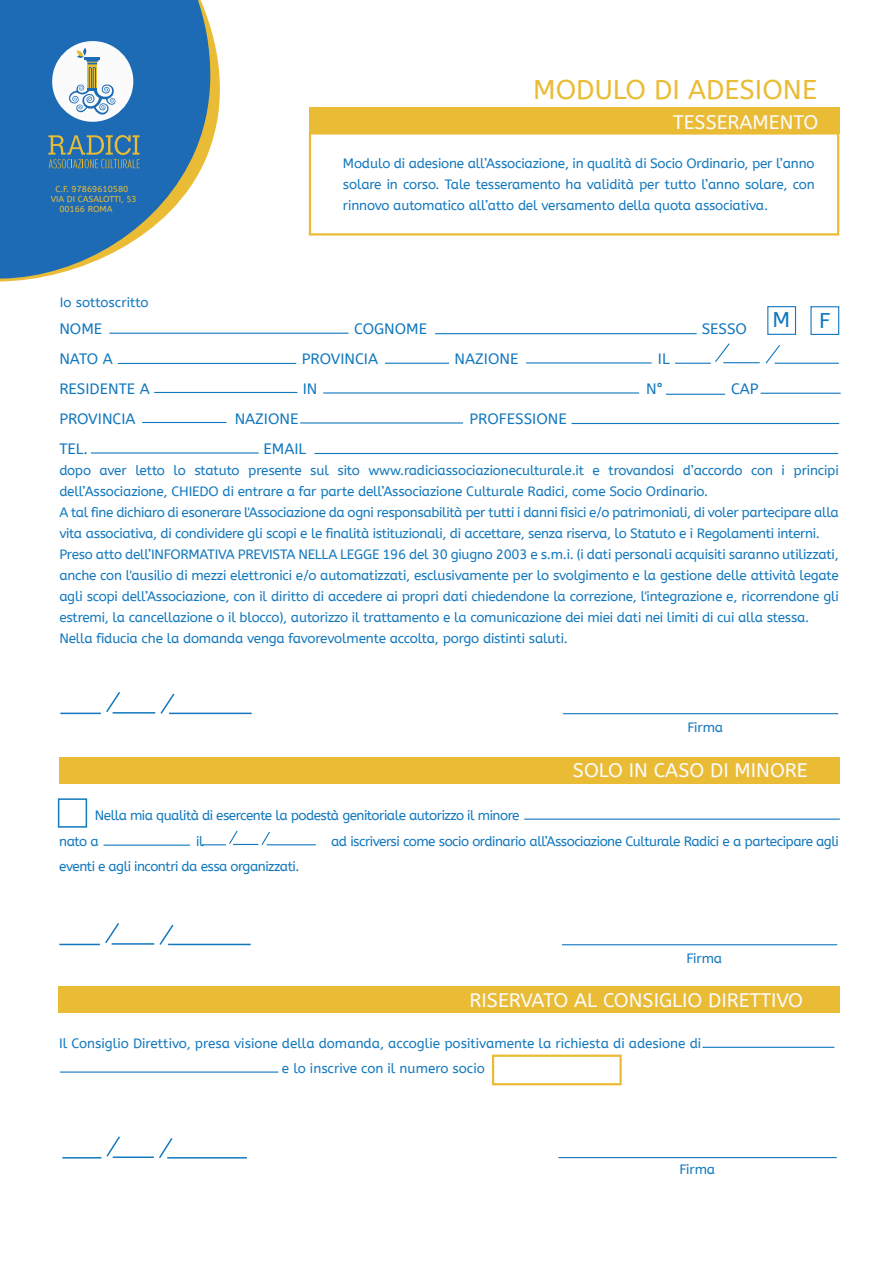
<style>
.page{position:relative;width:895px;height:1265px;background:#fff}
.page>*{position:absolute;margin:0;border:0;box-sizing:border-box;transform-origin:0 0}
.t1{font:27px "A Bee Zee";color:#eabc36}
.t2{font:21.15px "A Bee Zee";color:#1278be}
.t3{font:19.5px "A Bee Zee";color:#fbfbfc}
.t4{font:15px "A Bee Zee";color:#1278be}
.t5{font:13.5px/21px "A Bee Zee";letter-spacing:-.015em;color:#1278be}
.t6{font:13.5px/25.5px "A Bee Zee";letter-spacing:-.035em;color:#1278be}
.t7{font:8.55px/10.2px "A Bee Zee";color:#eabc36}
</style>
<div class="page">
<div style="left:59px;top:986px;width:780px;height:26px;background:#eabc36"></div>
<hr style="left:109px;top:333px;width:239px;height:1px;background:#1278be">
<hr style="left:435px;top:333px;width:261px;height:1px;background:#1278be">
<hr style="left:385px;top:363px;width:64px;height:1px;background:#1278be">
<div style="left:767px;top:306px;width:29px;height:29px;border:1px solid #1278be"></div>
<div style="left:810px;top:306px;width:29px;height:29px;border:1px solid #1278be"></div>
<hr style="left:675px;top:363px;width:35px;height:1px;background:#1278be">
<svg style="left:715px;top:343px;width:15px;height:19px"></svg>
<hr style="left:723px;top:362px;width:36px;height:1px;background:#1278be">
<svg style="left:765px;top:345px;width:16px;height:19px"></svg>
<hr style="left:774px;top:363px;width:64px;height:1px;background:#1278be">
<hr style="left:118px;top:363px;width:178px;height:1px;background:#1278be">
<hr style="left:60px;top:712px;width:41px;height:2px;background:#1278be">
<svg style="left:106px;top:692px;width:16px;height:22px"></svg>
<hr style="left:113px;top:712px;width:42px;height:1px;background:#1278be">
<svg style="left:160px;top:693px;width:16px;height:22px"></svg>
<hr style="left:169px;top:712px;width:83px;height:2px;background:#1278be">
<hr style="left:563px;top:713px;width:275px;height:1px;background:#1278be">
<svg style="left:0;top:0;width:218px;height:278px;fill:#1d6bb5"></svg>
<div style="left:52px;top:41px;width:81px;height:81px;background:#fbfbfc;border-radius:50%"></div>
<svg style="left:69px;top:48px;width:47px;height:67px"></svg>
<svg style="left:48px;top:135px;width:92px;height:33px;background:#538093"></svg>
<div style="left:309px;top:132px;width:530px;height:103px;border:2px solid #eabc36"></div>
<div style="left:309px;top:107px;width:530px;height:26px;background:#eabc36"></div>
<hr style="left:154px;top:392px;width:143px;height:1px;background:#1278be">
<hr style="left:526px;top:362px;width:125px;height:1px;background:#1278be">
<hr style="left:666px;top:394px;width:59px;height:1px;background:#1278be">
<hr style="left:142px;top:422px;width:84px;height:1px;background:#1278be">
<hr style="left:300px;top:422px;width:163px;height:1px;background:#1278be">
<hr style="left:571px;top:423px;width:268px;height:1px;background:#1278be">
<hr style="left:314px;top:453px;width:524px;height:1px;background:#1278be">
<hr style="left:91px;top:452px;width:168px;height:1px;background:#1278be">
<hr style="left:62px;top:1157px;width:39px;height:1px;background:#1278be">
<svg style="left:106px;top:1136px;width:14px;height:22px"></svg>
<hr style="left:113px;top:1156px;width:41px;height:2px;background:#1278be">
<svg style="left:159px;top:1138px;width:15px;height:21px"></svg>
<hr style="left:167px;top:1157px;width:80px;height:1px;background:#1278be">
<hr style="left:558px;top:1157px;width:278px;height:1px;background:#1278be">
<hr style="left:60px;top:1071px;width:218px;height:1px;background:#1278be">
<hr style="left:524px;top:818px;width:315px;height:1px;background:#1278be">
<hr style="left:104px;top:844px;width:86px;height:1px;background:#1278be">
<div style="left:59px;top:757px;width:780px;height:26px;background:#eabc36"></div>
<hr style="left:702px;top:1046px;width:132px;height:1px;background:#1278be">
<hr style="left:760px;top:393px;width:80px;height:1px;background:#1278be">
<svg style="left:202px;top:830px;width:69px;height:16px"></svg>
<hr style="left:267px;top:844px;width:49px;height:1px;background:#1278be">
<hr style="left:323px;top:392px;width:316px;height:1px;background:#1278be">
<div style="left:492px;top:1054px;width:129px;height:31px;border:2px solid #eabc36"></div>
<hr style="left:59px;top:943px;width:41px;height:2px;background:#1278be">
<svg style="left:105px;top:923px;width:16px;height:22px"></svg>
<hr style="left:112px;top:943px;width:42px;height:1px;background:#1278be">
<svg style="left:159px;top:924px;width:16px;height:22px"></svg>
<hr style="left:168px;top:943px;width:83px;height:2px;background:#1278be">
<hr style="left:562px;top:944px;width:275px;height:1px;background:#1278be">
<div style="left:58px;top:798px;width:29px;height:29px;border:2px solid #1278be"></div>
<p class="t7" style="left:55px;top:184px;width:74px">C.F. 97869610580</p>
<p class="t7" style="left:59px;top:194px;width:79px;text-indent:-9px">VIA DI CASALOTTI, 53<br>00166 ROMA</p>
<p class="t5" style="left:60px;top:292px;width:90px">Io sottoscritto</p>
<h1 class="t1" style="left:533px;top:74px;width:285px">MODULO DI ADESIONE</h1>
<h3 class="t3" style="left:673px;top:111px;width:147px">TESSERAMENTO</h3>
<p class="t5" style="left:343px;top:153px;width:473px;text-align:justify">Modulo di adesione all’Associazione, in qualità di Socio Ordinario, per l’anno solare in corso. Tale tesseramento ha validità per tutto l’anno solare, con rinnovo automatico all’atto del versamento della quota associativa.</p>
<h2 class="t2" style="left:772px;top:308px;width:19px">M</h2>
<h2 class="t2" style="left:819px;top:308px;width:13px">F</h2>
<p class="t4" style="left:59px;top:320px;width:44px">NOME</p>
<p class="t4" style="left:354px;top:320px;width:74px">COGNOME</p>
<p class="t4" style="left:701px;top:320px;width:47px">SESSO</p>
<p class="t4" style="left:59px;top:350px;width:55px">NATO A</p>
<p class="t4" style="left:302px;top:350px;width:78px">PROVINCIA</p>
<p class="t4" style="left:454px;top:350px;width:65px">NAZIONE</p>
<p class="t4" style="left:658px;top:350px;width:13px">IL</p>
<p class="t4" style="left:59px;top:380px;width:92px">RESIDENTE A</p>
<p class="t4" style="left:303px;top:380px;width:16px">IN</p>
<p class="t4" style="left:646px;top:380px;width:19px">N°</p>
<p class="t4" style="left:731px;top:380px;width:29px">CAP</p>
<p class="t4" style="left:59px;top:410px;width:78px">PROVINCIA</p>
<p class="t4" style="left:235px;top:410px;width:65px">NAZIONE</p>
<p class="t4" style="left:469px;top:410px;width:99px">PROFESSIONE</p>
<p class="t4" style="left:59px;top:440px;width:30px">TEL.</p>
<p class="t4" style="left:263px;top:440px;width:44px">EMAIL</p>
<p class="t5" style="left:59px;top:460px;width:781px">dopo aver letto lo statuto presente sul sito www.radiciassociazioneculturale.it e trovandosi d’accordo con i principi dell’Associazione, CHIEDO di entrare a far parte dell’Associazione Culturale Radici, come Socio Ordinario.<br>A tal fine dichiaro di esonerare l'Associazione da ogni responsabilità per tutti i danni fisici e/o patrimoniali, di voler partecipare alla vita associativa, di condividere gli scopi e le finalità istituzionali, di accettare, senza riserva, lo Statuto e i Regolamenti interni.<br>Preso atto dell’INFORMATIVA PREVISTA NELLA LEGGE 196 del 30 giugno 2003 e s.m.i. (i dati personali acquisiti saranno utilizzati, anche con l'ausilio di mezzi elettronici e/o automatizzati, esclusivamente per lo svolgimento e la gestione delle attività legate agli scopi dell’Associazione, con il diritto di accedere ai propri dati chiedendone la correzione, l'integrazione e, ricorrendone gli estremi, la cancellazione o il blocco), autorizzo il trattamento e la comunicazione dei miei dati nei limiti di cui alla stessa.<br>Nella fiducia che la domanda venga favorevolmente accolta, porgo distinti saluti.</p>
<p class="t5" style="left:687px;top:716px;width:37px">Firma</p>
<h3 class="t3" style="left:573px;top:759px;width:236px">SOLO IN CASO DI MINORE</h3>
<p class="t6" style="left:59px;top:802px;width:462px;text-indent:36px">Nella mia qualità di esercente la podestà genitoriale autorizzo il minore nato a</p>
<p class="t5" style="left:196px;top:830px;width:9px">il</p>
<p class="t6" style="left:331px;top:828px;width:509px">ad iscriversi come socio ordinario all’Associazione Culturale Radici e a partecipare agli</p>
<p class="t6" style="left:59px;top:854px;width:242px">eventi e agli incontri da essa organizzati.</p>
<p class="t5" style="left:686px;top:947px;width:37px">Firma</p>
<h3 class="t3" style="left:469px;top:988px;width:335px">RISERVATO AL CONSIGLIO DIRETTIVO</h3>
<p class="t5" style="left:59px;top:1030px;width:643px;line-height:25.5px;text-align:center">Il Consiglio Direttivo, presa visione della domanda, accoglie positivamente la richiesta di adesione di e lo inscrive con il numero socio</p>
<p class="t5" style="left:679px;top:1158px;width:37px">Firma</p>
</div>
